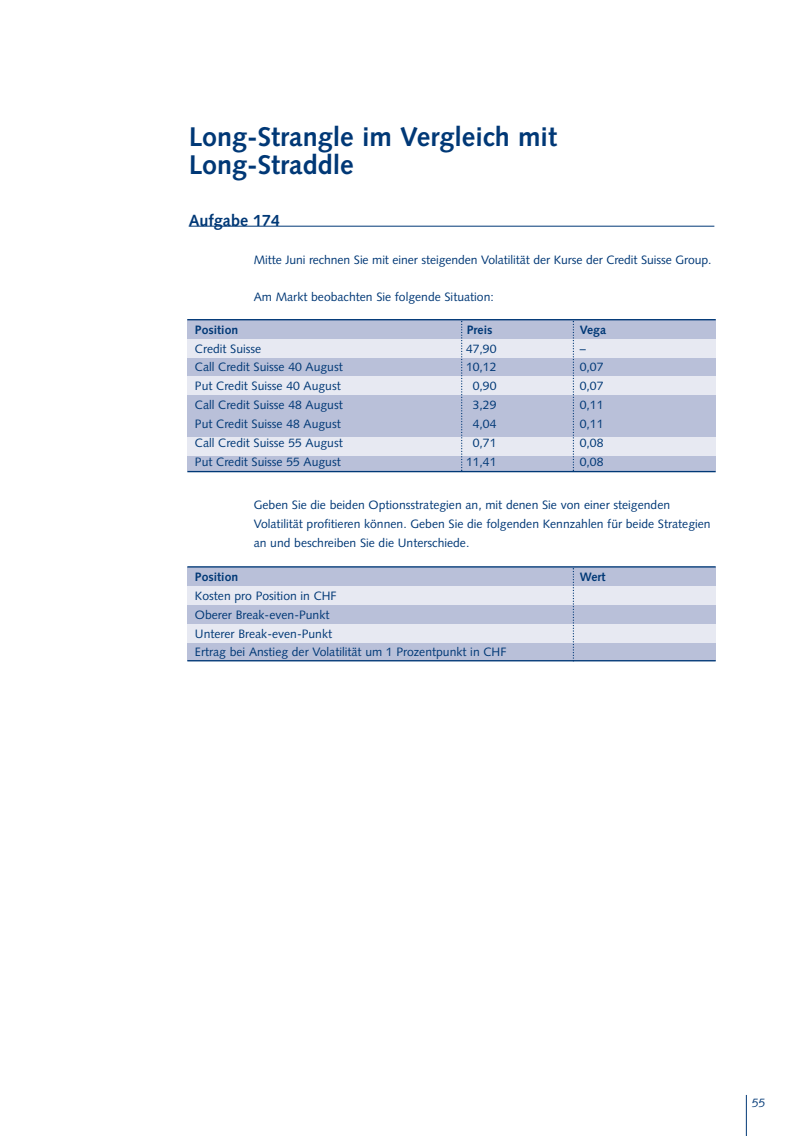
<style>
.page{position:relative;width:804px;height:1136px;background:#fff}
.page>*{position:absolute;margin:0;border:0;box-sizing:border-box;transform-origin:0 0}
.t1{font:700 27px/28.3px "Syntax";color:#003876}
.t2{font:700 16.2px "Syntax";color:#003876}
.t3{font:12.15px/18.9px "Syntax";color:#003876}
.t4{font:700 12.15px "Syntax";color:#003876}
.t5{font:italic 12.15px "Syntax";color:#003876}
</style>
<div class="page">
<hr style="left:746px;top:1094px;width:1px;height:41px;background:#003876">
<hr style="left:189px;top:226px;width:525px;height:1px;background:#003876">
<div style="left:187px;top:320px;width:528px;height:151px;background:#b9c0d9"></div>
<div style="left:187px;top:338px;width:528px;height:19px;background:#e7e9f2"></div>
<div style="left:187px;top:376px;width:528px;height:19px;background:#e7e9f2"></div>
<div style="left:187px;top:437px;width:528px;height:19px;background:#e7e9f2"></div>
<hr style="left:187px;top:319px;width:528px;height:1px;background:#003876">
<hr style="left:187px;top:471px;width:528px;height:1px;background:#003876">
<svg style="left:572px;top:321px;width:2px;height:150px"></svg>
<svg style="left:461px;top:321px;width:1px;height:150px"></svg>
<div style="left:187px;top:567px;width:528px;height:19px;background:#b9c0d9"></div>
<div style="left:187px;top:604px;width:528px;height:56px;background:#b9c0d9"></div>
<div style="left:187px;top:586px;width:528px;height:18px;background:#e7e9f2"></div>
<div style="left:187px;top:623px;width:528px;height:19px;background:#e7e9f2"></div>
<hr style="left:187px;top:566px;width:528px;height:1px;background:#003876">
<hr style="left:187px;top:660px;width:528px;height:1px;background:#003876">
<svg style="left:572px;top:568px;width:2px;height:93px"></svg>
<h1 class="t1" style="left:189px;top:124px;width:370px">Long-Strangle im Vergleich mit<br>Long-Straddle</h1>
<h2 class="t2" style="left:189px;top:213px;width:93px">Aufgabe 174</h2>
<p class="t3" style="left:254px;top:251px;width:459px">Mitte Juni rechnen Sie mit einer steigenden Volatilität der Kurse der Credit Suisse Group.</p>
<p class="t3" style="left:254px;top:289px;width:241px">Am Markt beobachten Sie folgende Situation:</p>
<p class="t4" style="left:195px;top:324px;width:45px">Position</p>
<p class="t4" style="left:467px;top:324px;width:27px">Preis</p>
<p class="t4" style="left:579px;top:324px;width:28px">Vega</p>
<p class="t3" style="left:195px;top:340px;width:68px">Credit Suisse</p>
<p class="t3" style="left:466px;top:340px;width:32px">47,90</p>
<p class="t3" style="left:579px;top:340px;width:8px">–</p>
<p class="t3" style="left:195px;top:359px;width:149px">Call Credit Suisse 40 August</p>
<p class="t3" style="left:466px;top:359px;width:32px">10,12</p>
<p class="t3" style="left:579px;top:359px;width:25px">0,07</p>
<p class="t3" style="left:195px;top:378px;width:147px">Put Credit Suisse 40 August</p>
<p class="t3" style="left:473px;top:378px;width:25px">0,90</p>
<p class="t3" style="left:579px;top:378px;width:25px">0,07</p>
<p class="t3" style="left:195px;top:396px;width:149px">Call Credit Suisse 48 August</p>
<p class="t3" style="left:473px;top:396px;width:25px">3,29</p>
<p class="t3" style="left:579px;top:396px;width:25px">0,11</p>
<p class="t3" style="left:195px;top:415px;width:147px">Put Credit Suisse 48 August</p>
<p class="t3" style="left:473px;top:415px;width:25px">4,04</p>
<p class="t3" style="left:579px;top:415px;width:25px">0,11</p>
<p class="t3" style="left:195px;top:434px;width:149px">Call Credit Suisse 55 August</p>
<p class="t3" style="left:473px;top:434px;width:25px">0,71</p>
<p class="t3" style="left:579px;top:434px;width:25px">0,08</p>
<p class="t3" style="left:195px;top:453px;width:147px">Put Credit Suisse 55 August</p>
<p class="t3" style="left:466px;top:453px;width:32px">11,41</p>
<p class="t3" style="left:579px;top:453px;width:25px">0,08</p>
<p class="t3" style="left:254px;top:497px;width:458px">Geben Sie die beiden Optionsstrategien an, mit denen Sie von einer steigenden<br>Volatilität profitieren können. Geben Sie die folgenden Kennzahlen für beide Strategien an und beschreiben Sie die Unterschiede.</p>
<p class="t4" style="left:195px;top:571px;width:45px">Position</p>
<p class="t4" style="left:579px;top:571px;width:27px">Wert</p>
<p class="t3" style="left:195px;top:587px;width:313px">Kosten pro Position in CHF<br>Oberer Break-even-Punkt<br>Unterer Break-even-Punkt<br>Ertrag bei Anstieg der Volatilität um 1 Prozentpunkt in CHF</p>
<p class="t5" style="left:751px;top:1097px;width:15px">55</p>
</div>
